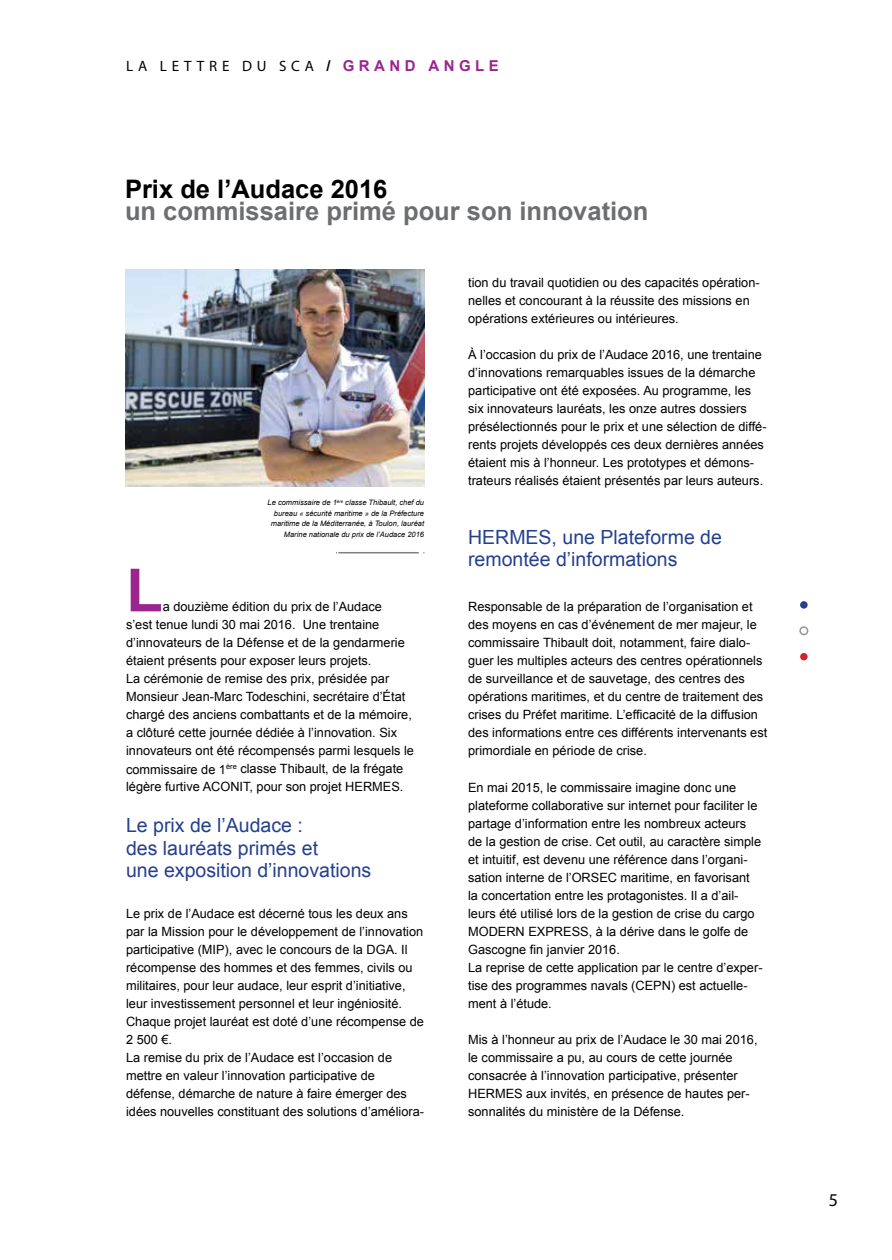
<style>
.page{position:relative;width:892px;height:1260px;background:#fff}
.page>*{position:absolute;margin:0;border:0;box-sizing:border-box;transform-origin:0 0}
.t1{font:700 60px "Arial";color:#9a258f}
.t2{font:700 25.5px "Arial";color:#6d6e71}
.t3{font:700 25.5px "Arial";color:#000}
.t4{font:19.5px/22.5px "Arial";color:#25408f}
.t5{font:18px "Myriad Pro";color:#000}
.t6{font:15px "Myriad Pro";letter-spacing:.32em;color:#000}
.t7{font:12.75px/18px "Arial";color:#000}
.t8{font:italic 7.5px/10.5px "Arial";color:#000;text-align:right}
.s1{font-family:"Arial";font-weight:700}
.s2{font-family:"Arial";font-weight:700;color:#9a258f}
</style>
<div class="page">
<svg style="left:799px;top:601px;width:8px;height:7px"></svg>
<div style="left:798px;top:626px;width:9px;height:9px;border:2px solid #939598;border-radius:50%"></div>
<svg style="left:799px;top:653px;width:8px;height:7px"></svg>
<img style="left:125px;top:269px;width:299px;height:217px">
<hr style="left:338px;top:552px;width:80px;height:1px;background:#000">
<p class="t6" style="left:126px;top:57px;width:374px">LA LETTRE DU SCA <span class="s1">/</span> <span class="s2">GRAND ANGLE</span></p>
<h2 class="t3" style="left:125px;top:172px;width:264px">Prix de l’Audace 2016</h2>
<h2 class="t2" style="left:125px;top:194px;width:524px">un commissaire primé pour son innovation</h2>
<p class="t8" style="left:267px;top:497px;width:158px">Le commissaire de 1<sup>ère</sup> classe Thibault, chef du bureau « sécurité maritime » de la Préfecture maritime de la Méditerranée, à Toulon, lauréat Marine nationale du prix de l’Audace 2016</p>
<h1 class="t1" style="left:126px;top:550px;width:38px">L</h1>
<p class="t7" style="left:126px;top:598px;width:289px;text-indent:37px">a douzième édition du prix de l’Audace<br>s’est tenue lundi 30 mai 2016. Une trentaine d’innovateurs de la Défense et de la gendarmerie étaient présents pour exposer leurs projets.<br>La cérémonie de remise des prix, présidée par Monsieur Jean-Marc Todeschini, secrétaire d’État chargé des anciens combattants et de la mémoire, a clôturé cette journée dédiée à l’innovation. Six innovateurs ont été récompensés parmi lesquels le commissaire de 1<sup>ère</sup> classe Thibault, de la frégate légère furtive ACONIT, pour son projet HERMES.</p>
<h3 class="t4" style="left:126px;top:814px;width:246px">Le prix de l’Audace :<br>des lauréats primés et<br>une exposition d’innovations</h3>
<p class="t7" style="left:126px;top:904px;width:299px">Le prix de l’Audace est décerné tous les deux ans par la Mission pour le développement de l’innovation participative (MIP), avec le concours de la DGA. Il récompense des hommes et des femmes, civils ou militaires, pour leur audace, leur esprit d’initiative, leur investissement personnel et leur ingéniosité.<br>Chaque projet lauréat est doté d’une récompense de 2 500 €.<br>La remise du prix de l’Audace est l’occasion de mettre en valeur l’innovation participative de défense, démarche de nature à faire émerger des idées nouvelles constituant des solutions d’améliora-</p>
<p class="t7" style="left:468px;top:274px;width:293px">tion du travail quotidien ou des capacités opération&shy;nelles et concourant à la réussite des missions en opérations extérieures ou intérieures.</p>
<p class="t7" style="left:468px;top:346px;width:300px">À l’occasion du prix de l’Audace 2016, une trentaine d’innovations remarquables issues de la démarche participative ont été exposées. Au programme, les six innovateurs lauréats, les onze autres dossiers présélectionnés pour le prix et une sélection de diffé&shy;rents projets développés ces deux dernières années étaient mis à l’honneur. Les prototypes et démons&shy;trateurs réalisés étaient présentés par leurs auteurs.</p>
<h3 class="t4" style="left:468px;top:526px;width:255px">HERMES, une Plateforme de remontée d’informations</h3>
<p class="t7" style="left:468px;top:598px;width:300px">Responsable de la préparation de l’organisation et des moyens en cas d’événement de mer majeur, le commissaire Thibault doit, notamment, faire dialo&shy;guer les multiples acteurs des centres opérationnels de surveillance et de sauvetage, des centres des opérations maritimes, et du centre de traitement des crises du Préfet maritime. L’efficacité de la diffusion des informations entre ces différents intervenants est primordiale en période de crise.</p>
<p class="t7" style="left:468px;top:778px;width:296px">En mai 2015, le commissaire imagine donc une plateforme collaborative sur internet pour faciliter le partage d’information entre les nombreux acteurs de la gestion de crise. Cet outil, au caractère simple et intuitif, est devenu une référence dans l’organi&shy;sation interne de l’ORSEC maritime, en favorisant la concertation entre les protagonistes. Il a d’ail&shy;leurs été utilisé lors de la gestion de crise du cargo MODERN EXPRESS, à la dérive dans le golfe de Gascogne fin janvier 2016.<br>La reprise de cette application par le centre d’exper&shy;tise des programmes navals (CEPN) est actuelle&shy;ment à l’étude.</p>
<p class="t7" style="left:468px;top:1030px;width:291px">Mis à l’honneur au prix de l’Audace le 30 mai 2016, le commissaire a pu, au cours de cette journée consacrée à l’innovation participative, présenter HERMES aux invités, en présence de hautes per&shy;sonnalités du ministère de la Défense.</p>
<h3 class="t5" style="left:828px;top:1188px;width:11px">5</h3>
</div>
